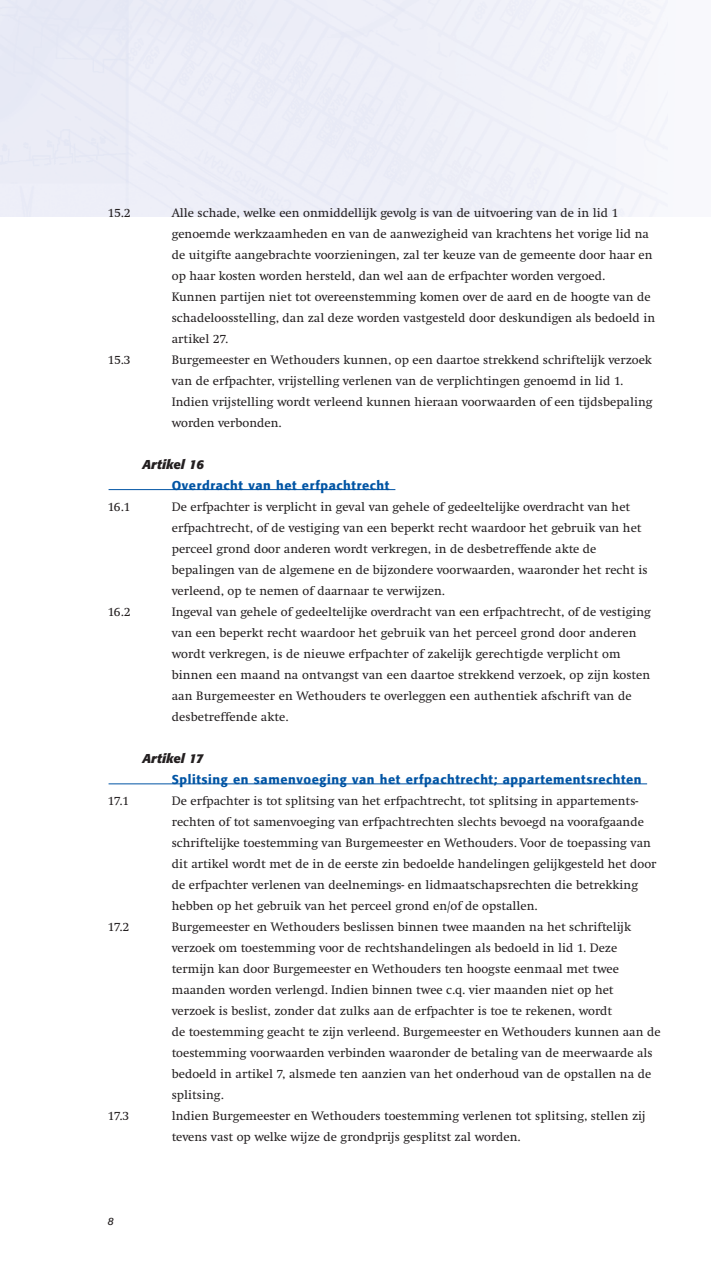
<style>
.page{position:relative;width:711px;height:1263px;background:#fff}
.page>*{position:absolute;margin:0;border:0;box-sizing:border-box;transform-origin:0 0}
.t1{font:12.75px/21px "Swift";color:#231f20}
.t2{font:500 12.75px "Formata";letter-spacing:.045em;color:#0054a4}
.t3{font:italic 700 12.75px "Formata";color:#231f20}
.t4{font:italic 10.5px "Formata";color:#231f20}
</style>
<div class="page">
<hr style="left:108px;top:489px;width:287px;height:1px;background:#0054a4">
<hr style="left:108px;top:784px;width:538px;height:1px;background:#0054a4">
<p class="t1" style="left:108px;top:203px;width:24px">15.2</p>
<p class="t1" style="left:172px;top:203px;width:484px">Alle schade, welke een onmiddellijk gevolg is van de uitvoering van de in lid 1 genoemde werkzaamheden en van de aanwezigheid van krachtens het vorige lid na de uitgifte aangebrachte voorzieningen, zal ter keuze van de gemeente door haar en op haar kosten worden hersteld, dan wel aan de erfpachter worden vergoed.<br>Kunnen partijen niet tot overeenstemming komen over de aard en de hoogte van de schadeloosstelling, dan zal deze worden vastgesteld door deskundigen als bedoeld in artikel 27.</p>
<p class="t1" style="left:108px;top:350px;width:24px">15.3</p>
<p class="t1" style="left:172px;top:350px;width:482px">Burgemeester en Wethouders kunnen, op een daartoe strekkend schriftelijk verzoek van de erfpachter, vrijstelling verlenen van de verplichtingen genoemd in lid 1.<br>Indien vrijstelling wordt verleend kunnen hieraan voorwaarden of een tijdsbepaling worden verbonden.</p>
<h6 class="t3" style="left:142px;top:459px;width:63px">Artikel 16</h6>
<p class="t2" style="left:172px;top:480px;width:219px">Overdracht van het erfpachtrecht</p>
<p class="t1" style="left:108px;top:497px;width:24px">16.1</p>
<p class="t1" style="left:172px;top:497px;width:477px">De erfpachter is verplicht in geval van gehele of gedeeltelijke overdracht van het erfpachtrecht, of de vestiging van een beperkt recht waardoor het gebruik van het perceel grond door anderen wordt verkregen, in de desbetreffende akte de bepalingen van de algemene en de bijzondere voorwaarden, waaronder het recht is verleend, op te nemen of daarnaar te verwijzen.</p>
<p class="t1" style="left:108px;top:602px;width:24px">16.2</p>
<p class="t1" style="left:172px;top:602px;width:480px">Ingeval van gehele of gedeeltelijke overdracht van een erfpachtrecht, of de vestiging van een beperkt recht waardoor het gebruik van het perceel grond door anderen wordt verkregen, is de nieuwe erfpachter of zakelijk gerechtigde verplicht om binnen een maand na ontvangst van een daartoe strekkend verzoek, op zijn kosten aan Burgemeester en Wethouders te overleggen een authentiek afschrift van de desbetreffende akte.</p>
<h6 class="t3" style="left:142px;top:753px;width:62px">Artikel 17</h6>
<p class="t2" style="left:172px;top:774px;width:471px">Splitsing en samenvoeging van het erfpachtrecht; appartementsrechten</p>
<p class="t1" style="left:108px;top:791px;width:23px">17.1</p>
<p class="t1" style="left:172px;top:791px;width:486px">De erfpachter is tot splitsing van het erfpachtrecht, tot splitsing in appartements&shy;rechten of tot samenvoeging van erfpachtrechten slechts bevoegd na voorafgaande schriftelijke toestemming van Burgemeester en Wethouders. Voor de toepassing van dit artikel wordt met de in de eerste zin bedoelde handelingen gelijkgesteld het door de erfpachter verlenen van deelnemings- en lidmaatschapsrechten die betrekking hebben op het gebruik van het perceel grond en/of de opstallen.</p>
<p class="t1" style="left:108px;top:917px;width:23px">17.2</p>
<p class="t1" style="left:172px;top:917px;width:490px">Burgemeester en Wethouders beslissen binnen twee maanden na het schriftelijk verzoek om toestemming voor de rechtshandelingen als bedoeld in lid 1. Deze termijn kan door Burgemeester en Wethouders ten hoogste eenmaal met twee maanden worden verlengd. Indien binnen twee c.q. vier maanden niet op het<br>verzoek is beslist, zonder dat zulks aan de erfpachter is toe te rekenen, wordt<br>de toestemming geacht te zijn verleend. Burgemeester en Wethouders kunnen aan de toestemming voorwaarden verbinden waaronder de betaling van de meerwaarde als bedoeld in artikel 7, alsmede ten aanzien van het onderhoud van de opstallen na de splitsing.</p>
<p class="t1" style="left:108px;top:1106px;width:23px">17.3</p>
<p class="t1" style="left:172px;top:1106px;width:475px">lndien Burgemeester en Wethouders toestemming verlenen tot splitsing, stellen zij tevens vast op welke wijze de grondprijs gesplitst zal worden.</p>
<p class="t4" style="left:108px;top:1216px;width:8px">8</p>
</div>
